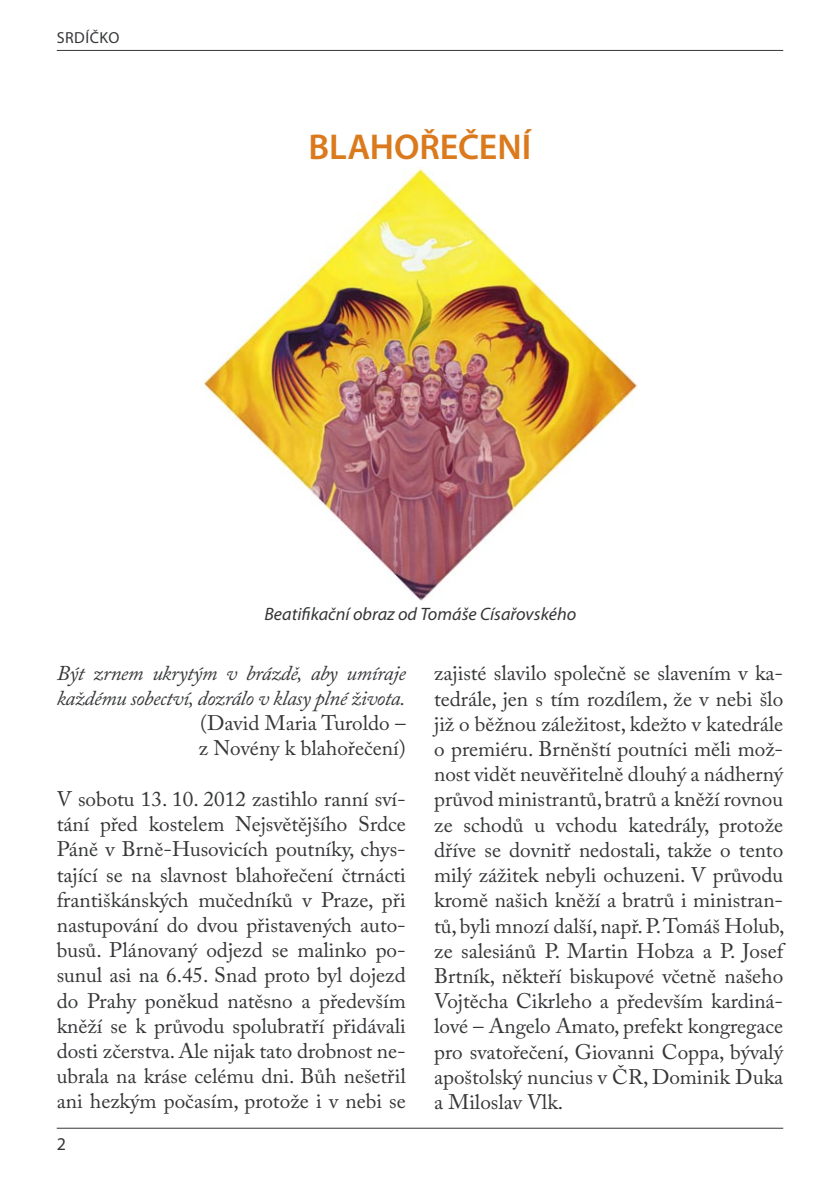
<style>
.page{position:relative;width:840px;height:1191px;background:#fff}
.page>*{position:absolute;margin:0;border:0;box-sizing:border-box;transform-origin:0 0}
.nadpis{font:600 36px "Myriad Pro";color:#da7a1d}
.první{font:21px/25.2px "Adobe Caslon Pro";color:#353638;text-align:justify}
.první-2{font:italic 21px/25.2px "Adobe Caslon Pro";letter-spacing:-.02em;color:#353638}
.popisek{font:italic 18px "Myriad Pro";color:#353638}
.t1{font:18px "Myriad Pro";color:#353638}
.t2{font:16px "Myriad Pro";letter-spacing:.03em;color:#353638}
</style>
<div class="page">
<hr style="left:57px;top:1127px;width:725px;height:1px;background:#353638">
<hr style="left:57px;top:50px;width:725px;height:1px;background:#353638">
<img style="left:203px;top:169px;width:434px;height:431px">
<p class="t2" style="left:57px;top:29px;width:64px">SRDÍČKO</p>
<p class="nadpis" style="left:308px;top:124px;width:224px">BLAHOŘEČENÍ</p>
<p class="popisek" style="left:264px;top:604px;width:313px">Beatifikační obraz od Tomáše Císařovského</p>
<p class="první-2" style="left:57px;top:660px;width:350px">Být zrnem ukrytým v brázdě, aby umíraje každému sobectví, dozrálo v klasy plné života.</p>
<p class="první" style="left:200px;top:710px;width:207px">(David Maria Turoldo –</p>
<p class="první" style="left:199px;top:735px;width:208px">z Novény k blahořečení)</p>
<p class="první" style="left:57px;top:786px;width:350px">V sobotu 13. 10. 2012 zastihlo ranní sví&shy;tání před kostelem Nejsvětějšího Srdce Páně v Brně-Husovicích poutníky, chys&shy;tající se na slavnost blahořečení čtrnácti františkánských mučedníků v Praze, při nastupování do dvou přistavených auto&shy;busů. Plánovaný odjezd se malinko po&shy;sunul asi na 6.45. Snad proto byl dojezd do Prahy poněkud natěsno a především kněží se k průvodu spolubratří přidávali dosti zčerstva. Ale nijak tato drobnost ne&shy;ubrala na kráse celému dni. Bůh nešetřil ani hezkým počasím, protože i v nebi se</p>
<p class="t1" style="left:57px;top:1133px;width:11px">2</p>
<p class="první" style="left:434px;top:660px;width:352px">zajisté slavilo společně se slavením v ka&shy;tedrále, jen s tím rozdílem, že v nebi šlo již o běžnou záležitost, kdežto v katedrále o premiéru. Brněnští poutníci měli mož&shy;nost vidět neuvěřitelně dlouhý a nádherný průvod ministrantů, bratrů a kněží rovnou ze schodů u vchodu katedrály, protože dříve se dovnitř nedostali, takže o tento milý zážitek nebyli ochuzeni. V průvodu kromě našich kněží a bratrů i ministran&shy;tů, byli mnozí další, např. P. Tomáš Holub, ze salesiánů P. Martin Hobza a P. Josef Brtník, někteří biskupové včetně našeho Vojtěcha Cikrleho a především kardiná&shy;lové – Angelo Amato, prefekt kongregace pro svatořečení, Giovanni Coppa, bývalý apoštolský nuncius v ČR, Dominik Duka a Miloslav Vlk.</p>
</div>
